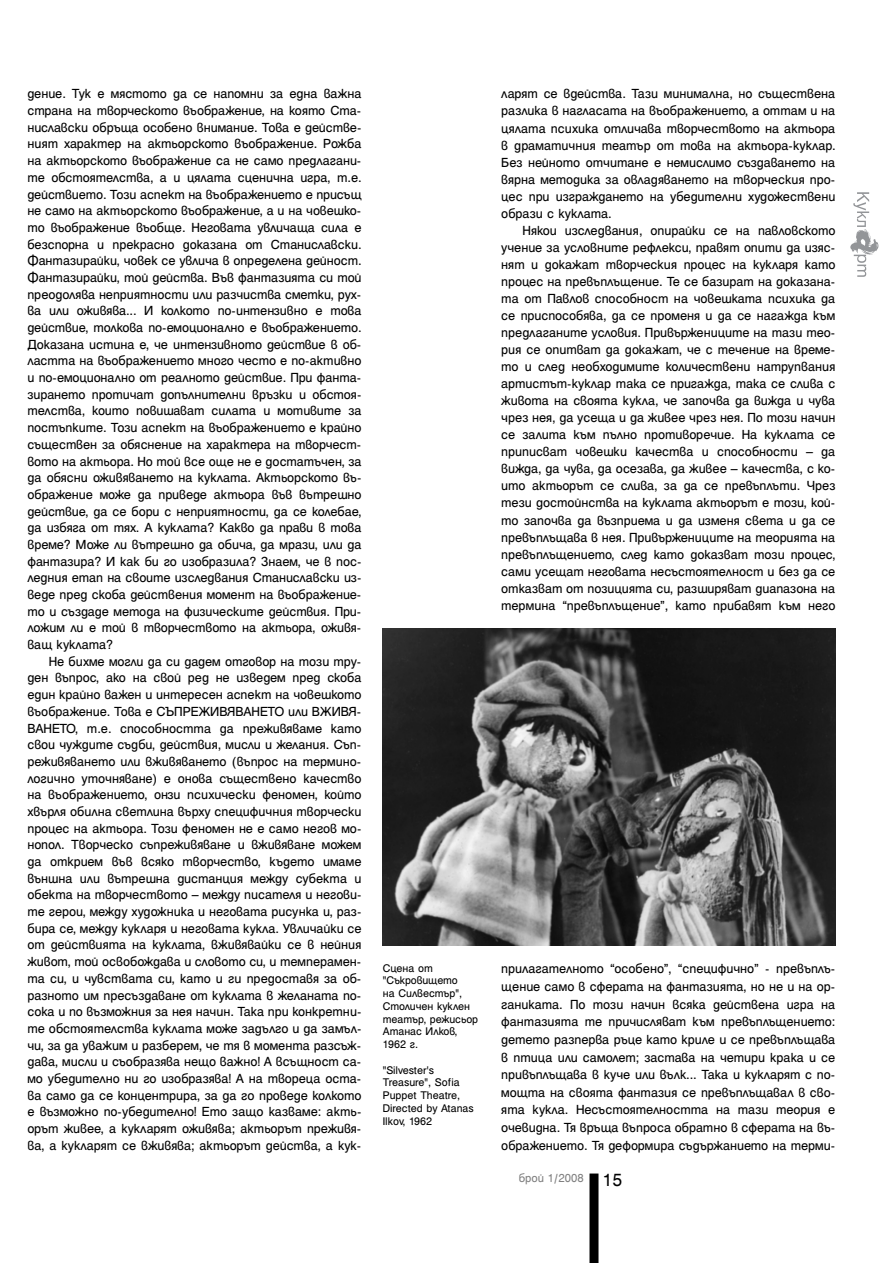
<style>
.page{position:relative;width:893px;height:1263px;background:#fff}
.page>*{position:absolute;margin:0;border:0;box-sizing:border-box;transform-origin:0 0}
.t1{font:14.25px/16.6px "Helen Bg";letter-spacing:-.01em;color:#000;text-align:justify}
.t2{font:12.75px "Helen Bg";color:#808080}
.t3{font:12px/12.8px "Helen Bg";color:#000}
.s1{font-size:19.5px;color:#000}
</style>
<div class="page">
<svg style="left:850px;top:192px;width:28px;height:85px"></svg>
<div style="left:589px;top:1174px;width:9px;height:89px;background:#000"></div>
<img style="left:383px;top:628px;width:452px;height:318px">
<p class="t1" style="left:27px;top:87px;width:336px">дение. Тук е мястото да се напомни за една важна страна на творческото въображение, на която Ста&shy;ниславски обръща особено внимание. Това е действе&shy;ният характер на актьорското въображение. Рожба на актьорското въображение са не само предлагани&shy;те обстоятелства, а и цялата сценична игра, т.е. действието. Този аспект на въображението е присъщ не само на актьорското въображение, а и на човешко&shy;то въображение въобще. Неговата увличаща сила е безспорна и прекрасно доказана от Станиславски.<br>Фантазирайки, човек се увлича в определена дейност.<br>Фантазирайки, той действа. Във фантазията си той преодолява неприятности или разчиства сметки, рух&shy;ва или оживява... И колкото по-интензивно е това действие, толкова по-емоционално е въображението.<br>Доказана истина е, че интензивното действие в об&shy;ластта на въображението много често е по-активно и по-емоционално от реалното действие. При фанта&shy;зирането протичат допълнителни връзки и обстоя&shy;телства, които повишават силата и мотивите за постъпките. Този аспект на въображението е крайно съществен за обяснение на характера на творчест&shy;вото на актьора. Но той все още не е достатъчен, за да обясни оживяването на куклата. Актьорското въ&shy;ображение може да приведе актьора във вътрешно действие, да се бори с неприятности, да се колебае, да избяга от тях. А куклата? Какво да прави в това време? Може ли вътрешно да обича, да мрази, или да фантазира? И как би го изобразила? Знаем, че в пос&shy;ледния етап на своите изследвания Станиславски из&shy;веде пред скоба действения момент на въображение&shy;то и създаде метода на физическите действия. При&shy;ложим ли е той в творчеството на актьора, оживя&shy;ващ куклата?</p>
<p class="t1" style="left:27px;top:654px;width:336px;text-indent:21px">Не бихме могли да си дадем отговор на този тру&shy;ден въпрос, ако на свой ред не изведем пред скоба един крайно важен и интересен аспект на човешкото въображение. Това е СЪПРЕЖИВЯВАНЕТО или ВЖИВЯ-ВАНЕТО, т.е. способността да преживяваме като свои чуждите съдби, действия, мисли и желания. Съп&shy;реживяването или вживяването (въпрос на термино&shy;логично уточняване) е онова съществено качество на въображението, онзи психически феномен, който хвърля обилна светлина върху специфичния творчески процес на актьора. Този феномен не е само негов мо&shy;нопол. Творческо съпреживяване и вживяване можем да открием във всяко творчество, където имаме външна или вътрешна дистанция между субекта и обекта на творчеството – между писателя и негови&shy;те герои, между художника и неговата рисунка и, раз&shy;бира се, между кукларя и неговата кукла. Увличайки се от действията на куклата, вживявайки се в нейния живот, той освобождава и словото си, и темперамен&shy;та си, и чувствата си, като и ги предоставя за об&shy;разното им пресъздаване от куклата в желаната по&shy;сока и по възможния за нея начин. Така при конкретни&shy;те обстоятелства куклата може задълго и да замъл&shy;чи, за да уважим и разберем, че тя в момента разсъж&shy;дава, мисли и съобразява нещо важно! А всъщност са&shy;мо убедително ни го изобразява! А на твореца оста&shy;ва само да се концентрира, за да го проведе колкото е възможно по-убедително! Ето защо казваме: акть&shy;орът живее, а кукларят оживява; актьорът преживя&shy;ва, а кукларят се вживява; актьорът действа, а кук-</p>
<p class="t3" style="left:383px;top:962px;width:97px">Сцена от "Съкровището<br>на Силвестър",<br>Столичен куклен театър, режисьор<br>Атанас Илков,<br>1962 г.</p>
<p class="t3" style="left:383px;top:1064px;width:93px">"Silvester's<br>Treasure", Sofia<br>Puppet Theatre,<br>Directed by Atanas<br>Ilkov, 1962</p>
<p class="t1" style="left:501px;top:86px;width:336px;line-height:17.1px">ларят се вдейства. Тази минимална, но съществена разлика в нагласата на въображението, а оттам и на цялата психика отличава творчеството на актьора в драматичния театър от това на актьора-куклар.<br>Без нейното отчитане е немислимо създаването на вярна методика за овладяването на творческия про&shy;цес при изграждането на убедителни художествени образи с куклата.</p>
<p class="t1" style="left:501px;top:223px;width:336px;line-height:17.1px;text-indent:21px">Някои изследвания, опирайки се на павловското учение за условните рефлекси, правят опити да изяс&shy;нят и докажат творческия процес на кукларя като процес на превъплъщение. Те се базират на доказана&shy;та от Павлов способност на човешката психика да се приспособява, да се променя и да се нагажда към предлаганите условия. Привържениците на тази тео&shy;рия се опитват да докажат, че с течение на време&shy;то и след необходимите количествени натрупвания артистът-куклар така се пригажда, така се слива с живота на своята кукла, че започва да вижда и чува чрез нея, да усеща и да живее чрез нея. По този начин се залита към пълно противоречие. На куклата се приписват човешки качества и способности – да вижда, да чува, да осезава, да живее – качества, с ко&shy;ито актьорът се слива, за да се превъплъти. Чрез тези достойнства на куклата актьорът е този, кой&shy;то започва да възприема и да изменя света и да се превъплъщава в нея. Привържениците на теорията на превъплъщението, след като доказват този процес, сами усещат неговата несъстоятелност и без да се отказват от позицията си, разширяват диапазона на термина “превъплъщение”, като прибавят към него</p>
<p class="t1" style="left:501px;top:961px;width:336px;line-height:17.7px">прилагателното “особено”, “специфично” - превъплъ&shy;щение само в сферата на фантазията, но не и на ор&shy;ганиката. По този начин всяка действена игра на фантазията те причисляват към превъплъщението: детето разперва ръце като криле и се превъплъщава в птица или самолет; застава на четири крака и се привъплъщава в куче или вълк... Така и кукларят с по&shy;мощта на своята фантазия се превъплъщавал в сво&shy;ята кукла. Несъстоятелността на тази теория е очевидна. Тя връща въпроса обратно в сферата на въ&shy;ображението. Тя деформира съдържанието на терми-</p>
<p class="t2" style="left:519px;top:1173px;width:105px">брой 1/2008 <span class="s1">15</span></p>
</div>
